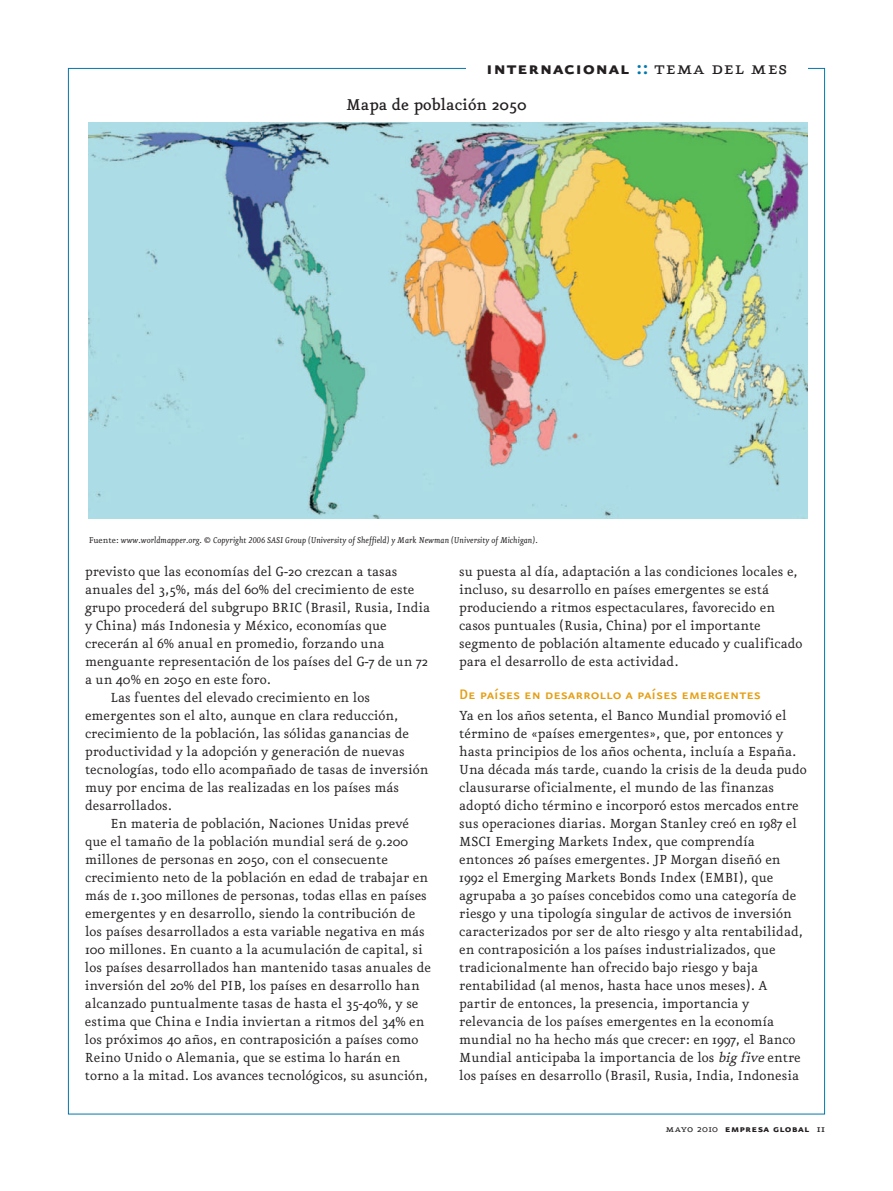
<style>
.page{position:relative;width:893px;height:1191px;background:#fff}
.page>*{position:absolute;margin:0;border:0;box-sizing:border-box;transform-origin:0 0}
.t1{font:21.9px "Eureka Sans Bold Caps";letter-spacing:.025em;color:#231f20}
.t2{font:500 18.75px "Eureka";color:#231f20}
.t3{font:16.5px "Eureka Sans Medium Caps";color:#e49f13}
.t4{font:15.75px/18px "Eureka";color:#231f20}
.t5{font:12px "Eureka Sans Bold Caps";letter-spacing:.025em;color:#231f20}
.t6{font:italic 10.2px "Eureka";color:#231f20}
.s1{color:#0078ae}
.s2{font-family:"Eureka Small Caps"}
.s3{font-style:normal}
.s4{font-style:italic}
.s5{font-family:"Eureka"}
.s6{font-family:"Eureka";font-weight:500}
</style>
<div class="page">
<img style="left:89px;top:122px;width:719px;height:396px">
<p class="t1" style="left:486px;top:57px;width:303px">internacional <span class="s1">::</span> <span class="s2">tema del mes</span></p>
<p class="t2" style="left:346px;top:96px;width:182px">Mapa de población 2050</p>
<p class="t6" style="left:89px;top:535px;width:450px"><span class="s3">Fuente:</span> www.worldmapper.org. © Copyright 2006 SASI Group (University of Sheffield) y Mark Newman (University of Michigan).</p>
<p class="t4" style="left:85px;top:563px;width:314px">previsto que las economías del G-20 crezcan a tasas</p>
<p class="t4" style="left:85px;top:581px;width:331px">anuales del 3,5%, más del 60% del crecimiento de este</p>
<p class="t4" style="left:85px;top:599px;width:347px">grupo procederá del subgrupo BRIC (Brasil, Rusia, India</p>
<p class="t4" style="left:85px;top:617px;width:303px">y China) más Indonesia y México, economías que</p>
<p class="t4" style="left:85px;top:635px;width:301px">crecerán al 6% anual en promedio, forzando una</p>
<p class="t4" style="left:85px;top:653px;width:344px">menguante representación de los países del G-7 de un 72</p>
<p class="t4" style="left:85px;top:671px;width:187px">a un 40% en 2050 en este foro.</p>
<p class="t4" style="left:111px;top:689px;width:261px">Las fuentes del elevado crecimiento en los</p>
<p class="t4" style="left:85px;top:707px;width:315px">emergentes son el alto, aunque en clara reducción,</p>
<p class="t4" style="left:85px;top:725px;width:325px">crecimiento de la población, las sólidas ganancias de</p>
<p class="t4" style="left:85px;top:743px;width:321px">productividad y la adopción y generación de nuevas</p>
<p class="t4" style="left:85px;top:761px;width:345px">tecnologías, todo ello acompañado de tasas de inversión</p>
<p class="t4" style="left:85px;top:779px;width:315px">muy por encima de las realizadas en los países más</p>
<p class="t4" style="left:85px;top:797px;width:88px">desarrollados.</p>
<p class="t4" style="left:111px;top:815px;width:300px">En materia de población, Naciones Unidas prevé</p>
<p class="t4" style="left:85px;top:833px;width:325px">que el tamaño de la población mundial será de 9.200</p>
<p class="t4" style="left:85px;top:851px;width:304px">millones de personas en 2050, con el consecuente</p>
<p class="t4" style="left:85px;top:869px;width:344px">crecimiento neto de la población en edad de trabajar en</p>
<p class="t4" style="left:85px;top:887px;width:343px">más de 1.300 millones de personas, todas ellas en países</p>
<p class="t4" style="left:85px;top:905px;width:332px">emergentes y en desarrollo, siendo la contribución de</p>
<p class="t4" style="left:85px;top:923px;width:341px">los países desarrollados a esta variable negativa en más</p>
<p class="t4" style="left:85px;top:941px;width:339px">100 millones. En cuanto a la acumulación de capital, si</p>
<p class="t4" style="left:85px;top:959px;width:348px">los países desarrollados han mantenido tasas anuales de</p>
<p class="t4" style="left:85px;top:977px;width:336px">inversión del 20% del PIB, los países en desarrollo han</p>
<p class="t4" style="left:85px;top:995px;width:335px">alcanzado puntualmente tasas de hasta el 35-40%, y se</p>
<p class="t4" style="left:85px;top:1013px;width:341px">estima que China e India inviertan a ritmos del 34% en</p>
<p class="t4" style="left:85px;top:1031px;width:335px">los próximos 40 años, en contraposición a países como</p>
<p class="t4" style="left:85px;top:1049px;width:317px">Reino Unido o Alemania, que se estima lo harán en</p>
<p class="t4" style="left:85px;top:1067px;width:345px">torno a la mitad. Los avances tecnológicos, su asunción,</p>
<p class="t4" style="left:459px;top:563px;width:345px">su puesta al día, adaptación a las condiciones locales e, incluso, su desarrollo en países emergentes se está produciendo a ritmos espectaculares, favorecido en casos puntuales (Rusia, China) por el importante segmento de población altamente educado y cualificado para el desarrollo de esta actividad.</p>
<p class="t3" style="left:459px;top:684px;width:303px">De países en desarrollo a países emergentes</p>
<p class="t4" style="left:459px;top:707px;width:349px">Ya en los años setenta, el Banco Mundial promovió el término de «países emergentes», que, por entonces y hasta principios de los años ochenta, incluía a España.<br>Una década más tarde, cuando la crisis de la deuda pudo clausurarse oficialmente, el mundo de las finanzas adoptó dicho término e incorporó estos mercados entre sus operaciones diarias. Morgan Stanley creó en 1987 el MSCI Emerging Markets Index, que comprendía entonces 26 países emergentes. JP Morgan diseñó en 1992 el Emerging Markets Bonds Index (EMBI), que agrupaba a 30 países concebidos como una categoría de riesgo y una tipología singular de activos de inversión caracterizados por ser de alto riesgo y alta rentabilidad, en contraposición a los países industrializados, que tradicionalmente han ofrecido bajo riesgo y baja rentabilidad (al menos, hasta hace unos meses). A partir de entonces, la presencia, importancia y relevancia de los países emergentes en la economía mundial no ha hecho más que crecer: en 1997, el Banco Mundial anticipaba la importancia de los <span class="s4">big five</span>entre los países en desarrollo (Brasil, Rusia, India, Indonesia</p>
<p class="t5" style="left:665px;top:1122px;width:161px"><span class="s2">mayo</span> <span class="s5">2010</span> empresa global <span class="s6">11</span></p>
</div>
